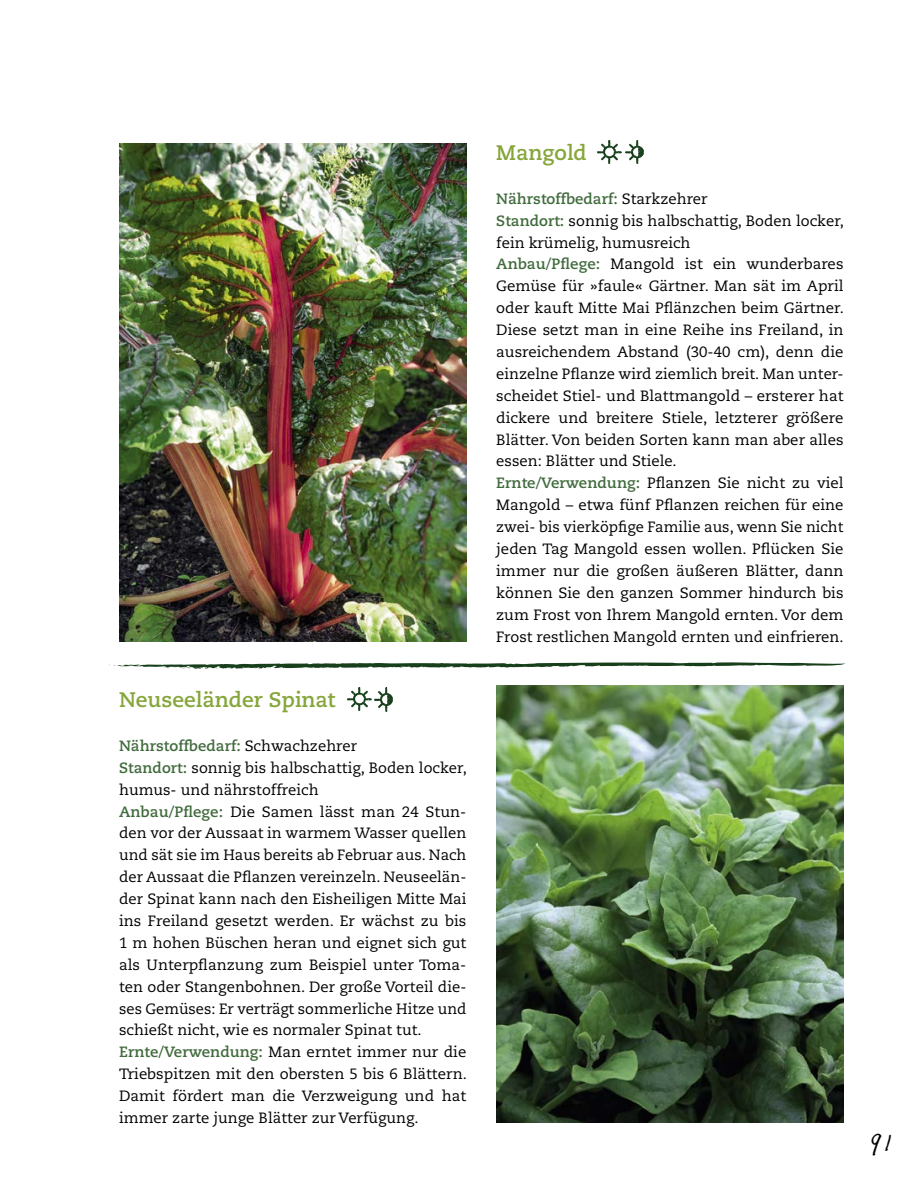
<style>
.page{position:relative;width:918px;height:1201px;background:#fff}
.page>*{position:absolute;margin:0;border:0;box-sizing:border-box;transform-origin:0 0}
.t1{font:33.25px "Prophecy Script";color:#000}
.t2{font:700 21px "Caecilia LT Std";color:#86a63b}
.t3{font:14.88px/21.9px "Caecilia LT Std";letter-spacing:.005em;color:#000}
.s1{font-weight:700;color:#416b3d}
</style>
<div class="page">
<img style="left:496px;top:685px;width:347px;height:437px">
<img style="left:119px;top:144px;width:347px;height:497px">
<svg style="left:109px;top:662px;width:736px;height:7px"></svg>
<img style="left:598px;top:140px;width:23px;height:24px">
<img style="left:347px;top:687px;width:24px;height:24px">
<img style="left:625px;top:141px;width:18px;height:23px">
<img style="left:374px;top:687px;width:18px;height:24px">
<p class="t2" style="left:119px;top:687px;width:218px">Neuseeländer Spinat</p>
<p class="t3" style="left:119px;top:735px;width:349px"><span class="s1">Nährstoffbedarf:</span> Schwachzehrer<br><span class="s1">Standort:</span> sonnig bis halbschattig, Boden locker, humus- und nährstoffreich<br><span class="s1">Anbau/Pflege:</span> Die Samen lässt man 24 Stun&shy;den vor der Aussaat in warmem Wasser quellen und sät sie im Haus bereits ab Februar aus. Nach der Aussaat die Pflanzen vereinzeln. Neuseelän&shy;der Spinat kann nach den Eisheiligen Mitte Mai ins Freiland gesetzt werden. Er wächst zu bis 1 m hohen Büschen heran und eignet sich gut als Unterpflanzung zum Beispiel unter Toma&shy;ten oder Stangenbohnen. Der große Vorteil die&shy;ses Gemüses: Er verträgt sommerliche Hitze und schießt nicht, wie es normaler Spinat tut.<br><span class="s1">Ernte/Verwendung:</span> Man erntet immer nur die Triebspitzen mit den obersten 5 bis 6 Blättern.<br>Damit fördert man die Verzweigung und hat immer zarte junge Blätter zur Verfügung.</p>
<p class="t2" style="left:496px;top:140px;width:92px">Mangold</p>
<p class="t3" style="left:496px;top:188px;width:349px"><span class="s1">Nährstoffbedarf:</span> Starkzehrer<br><span class="s1">Standort:</span> sonnig bis halbschattig, Boden locker, fein krümelig, humusreich<br><span class="s1">Anbau/Pflege:</span> Mangold ist ein wunderbares Gemüse für »faule« Gärtner. Man sät im April oder kauft Mitte Mai Pflänzchen beim Gärtner.<br>Diese setzt man in eine Reihe ins Freiland, in ausreichendem Abstand (30-40 cm), denn die einzelne Pflanze wird ziemlich breit. Man unter&shy;scheidet Stiel- und Blattmangold – ersterer hat dickere und breitere Stiele, letzterer größere Blätter. Von beiden Sorten kann man aber alles essen: Blätter und Stiele.<br><span class="s1">Ernte/Verwendung:</span> Pflanzen Sie nicht zu viel Mangold – etwa fünf Pflanzen reichen für eine zwei- bis vierköpfige Familie aus, wenn Sie nicht jeden Tag Mangold essen wollen. Pflücken Sie immer nur die großen äußeren Blätter, dann können Sie den ganzen Sommer hindurch bis zum Frost von Ihrem Mangold ernten. Vor dem Frost restlichen Mangold ernten und einfrieren.</p>
<p class="t1" style="left:870px;top:1120px;width:24px">91</p>
</div>
